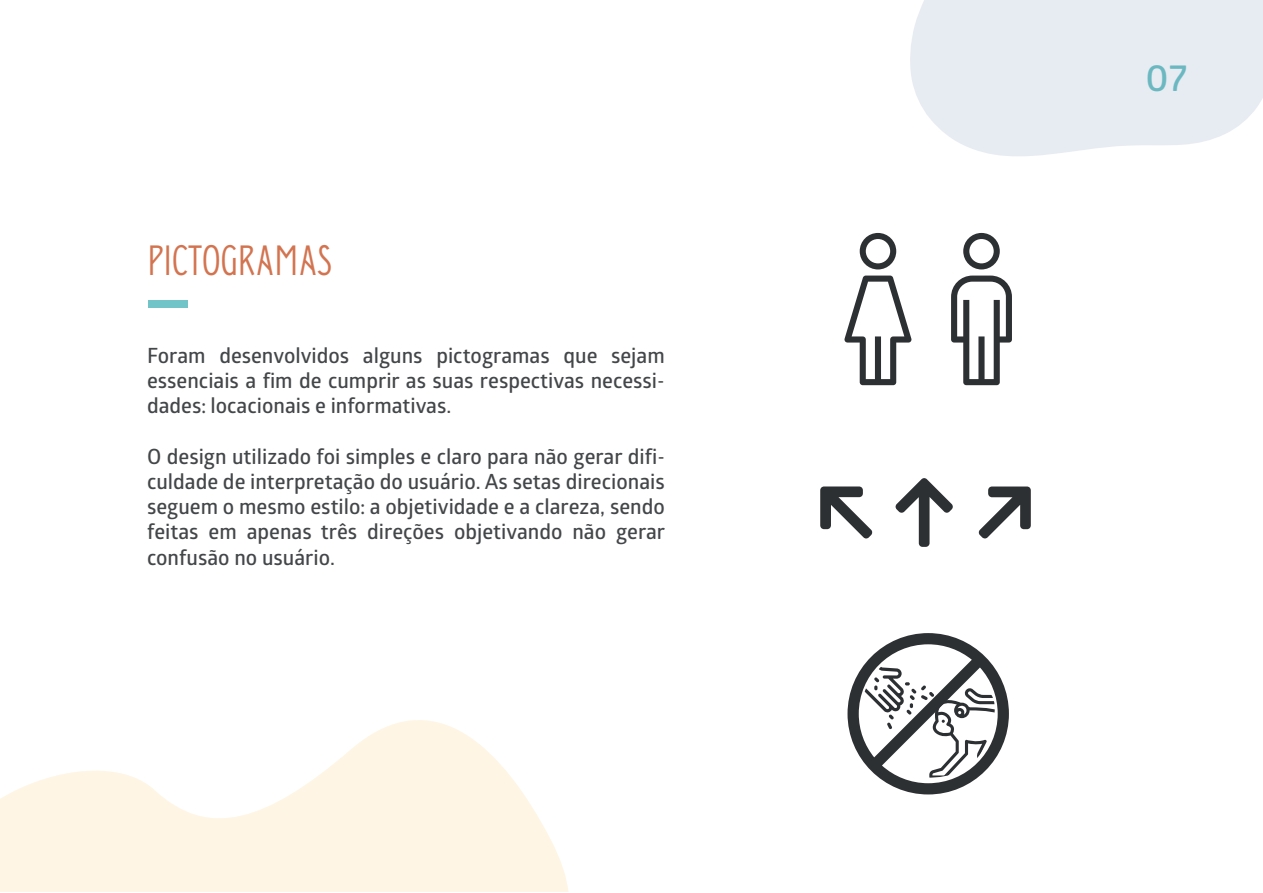
<style>
.page{position:relative;width:1263px;height:893px;background:#fff}
.page>*{position:absolute;margin:0;border:0;box-sizing:border-box;transform-origin:0 0}
.t1{font:42.3px "Donau Uppercase Neue";color:#d37450}
.t2{font:37.5px "Glober Semi Bold Free";color:#71c4c7}
.t3{font:21px/25.2px "Glober Semi Bold Free";color:#444749;text-align:justify}
.s1{font-family:"Myriad Pro"}
</style>
<div class="page">
<svg style="left:0;top:720px;width:568px;height:171px;fill:#fef5e4"></svg>
<div style="left:148px;top:301px;width:40px;height:7px;background:#71c4c7"></div>
<svg style="left:860px;top:233px;width:36px;height:36px"></svg>
<svg style="left:844px;top:276px;width:67px;height:109px"></svg>
<svg style="left:963px;top:233px;width:37px;height:36px"></svg>
<svg style="left:951px;top:276px;width:61px;height:109px"></svg>
<svg style="left:895px;top:478px;width:58px;height:69px"></svg>
<svg style="left:820px;top:486px;width:53px;height:53px"></svg>
<svg style="left:978px;top:486px;width:53px;height:53px"></svg>
<svg style="left:847px;top:633px;width:162px;height:161px"></svg>
<svg style="left:910px;top:0;width:353px;height:156px;background:#e9edf3"></svg>
<h1 class="t1" style="left:147px;top:236px;width:186px">PICTOGRAMAS</h1>
<p class="t3" style="left:147px;top:342px;width:519px">Foram desenvolvidos alguns pictogramas que sejam essenciais a fim de cumprir as suas respectivas necessi&shy;dades<span class="s1">:</span> locacionais e informativas.</p>
<p class="t3" style="left:147px;top:443px;width:520px">O design utilizado foi simples e claro para não gerar difi&shy;culdade de interpretação do usuário. As setas direcionais seguem o mesmo estilo<span class="s1">:</span> a objetividade e a clareza, sendo feitas em apenas três direções objetivando não gerar confusão no usuário.</p>
<h2 class="t2" style="left:1145px;top:51px;width:43px">07</h2>
</div>
